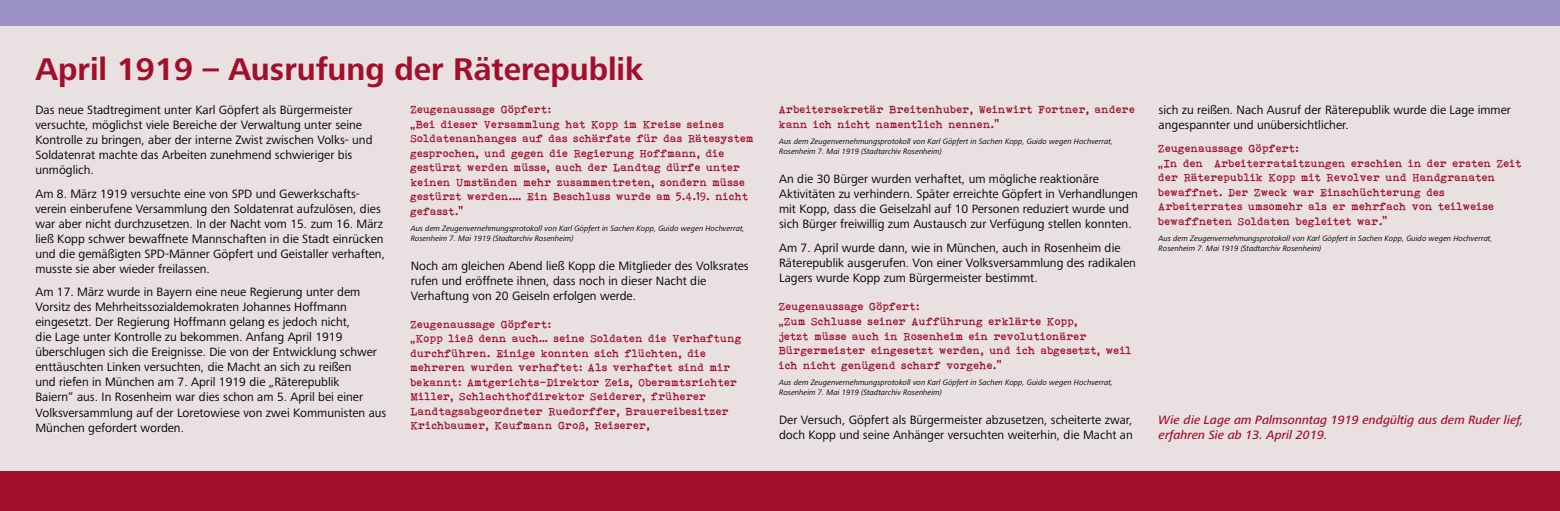
<style>
.page{position:relative;width:1560px;height:511px;background:#fff}
.page>*{position:absolute;margin:0;border:0;box-sizing:border-box;transform-origin:0 0}
.Head{font:700 32.5px "Frutiger Next Pro";color:#a20f2b}
.Text{font:12.5px/15px "Frutiger Next Pro";color:#000}
.Fort{font:italic 500 12.5px/15px "Frutiger Next Pro";color:#a20f2b}
.Zitat{font:11px/14.5px "Bohemian typewriter";color:#a20f2b}
.BU{font:italic 8px/9.6px "Frutiger Next Pro";color:#000}
</style>
<div class="page">
<div style="left:0;top:0;width:1559px;height:510px;background:#e8e0e1"></div>
<div style="left:0;top:0;width:1559px;height:26px;background:#9c91c5"></div>
<div style="left:0;top:471px;width:1559px;height:39px;background:#a20f2b"></div>
<p class="Head" style="left:35px;top:51px;width:609px">April 1919 – Ausrufung der Räterepublik</p>
<p class="Text" style="left:35px;top:102px;width:338px">Das neue Stadtregiment unter Karl Göpfert als Bürgermeister versuchte, möglichst viele Bereiche der Verwaltung unter seine Kontrolle zu bringen, aber der interne Zwist zwischen Volks- und Soldatenrat machte das Arbeiten zunehmend schwieriger bis unmöglich.</p>
<p class="Text" style="left:35px;top:186px;width:351px">Am 8. März 1919 versuchte eine von SPD und Gewerkschafts&shy;verein einberufene Versammlung den Soldatenrat aufzulösen, dies war aber nicht durchzusetzen. In der Nacht vom 15. zum 16. März ließ Kopp schwer bewaffnete Mannschaften in die Stadt einrücken und die gemäßigten SPD-Männer Göpfert und Geistaller verhaften, musste sie aber wieder freilassen.</p>
<p class="Text" style="left:35px;top:284px;width:352px">Am 17. März wurde in Bayern eine neue Regierung unter dem Vorsitz des Mehrheitssozialdemokraten Johannes Hoffmann eingesetzt. Der Regierung Hoffmann gelang es jedoch nicht,<br>die Lage unter Kontrolle zu bekommen. Anfang April 1919 überschlugen sich die Ereignisse. Die von der Entwicklung schwer enttäuschten Linken versuchten, die Macht an sich zu reißen<br>und riefen in München am 7. April 1919 die „Räterepublik<br>Baiern“ aus. In Rosenheim war dies schon am 5. April bei einer Volksversammlung auf der Loretowiese von zwei Kommunisten aus München gefordert worden.</p>
<p class="Zitat" style="left:410px;top:102px;width:142px">Zeugenaussage Göpfert:</p>
<p class="Zitat" style="left:410px;top:116px;width:345px">„Bei dieser Versammlung hat Kopp im Kreise seines Soldatenanhanges auf das schärfste für das Rätesystem gesprochen, und gegen die Regierung Hoffmann, die gestürzt werden müsse, auch der Landtag dürfe unter keinen Umständen mehr zusammentreten, sondern müsse gestürzt werden.… Ein Beschluss wurde am 5.4.19. nicht gefasst.“</p>
<p class="BU" style="left:410px;top:224px;width:335px">Aus dem Zeugenvernehmungsprotokoll von Karl Göpfert in Sachen Kopp, Guido wegen Hochverrat,<br>Rosenheim 7. Mai 1919 (Stadtarchiv Rosenheim)</p>
<p class="Text" style="left:410px;top:258px;width:339px">Noch am gleichen Abend ließ Kopp die Mitglieder des Volksrates rufen und eröffnete ihnen, dass noch in dieser Nacht die<br>Verhaftung von 20 Geiseln erfolgen werde.</p>
<p class="Zitat" style="left:410px;top:316px;width:142px">Zeugenaussage Göpfert:</p>
<p class="Zitat" style="left:410px;top:331px;width:333px">„Kopp ließ denn auch… seine Soldaten die Verhaftung durchführen. Einige konnten sich flüchten, die mehreren wurden verhaftet: Als verhaftet sind mir bekannt: Amtgerichts-Direktor Zeis, Oberamtsrichter Miller, Schlachthofdirektor Seiderer, früherer Landtagsabgeordneter Ruedorffer, Brauereibesitzer Krichbaumer, Kaufmann Groß, Reiserer,</p>
<p class="Zitat" style="left:779px;top:102px;width:358px">Arbeitersekretär Breitenhuber, Weinwirt Fortner, andere kann ich nicht namentlich nennen.“</p>
<p class="BU" style="left:779px;top:137px;width:335px">Aus dem Zeugenvernehmungsprotokoll von Karl Göpfert in Sachen Kopp, Guido wegen Hochverrat,<br>Rosenheim 7. Mai 1919 (Stadtarchiv Rosenheim)</p>
<p class="Text" style="left:779px;top:171px;width:360px">An die 30 Bürger wurden verhaftet, um mögliche reaktionäre Aktivitäten zu verhindern. Später erreichte Göpfert in Verhandlungen mit Kopp, dass die Geiselzahl auf 10 Personen reduziert wurde und sich Bürger freiwillig zum Austausch zur Verfügung stellen konnten.</p>
<p class="Text" style="left:779px;top:240px;width:358px">Am 7. April wurde dann, wie in München, auch in Rosenheim die<br>Räterepublik ausgerufen. Von einer Volksversammlung des radikalen<br>Lagers wurde Kopp zum Bürgermeister bestimmt.</p>
<p class="Zitat" style="left:779px;top:299px;width:142px">Zeugenaussage Göpfert:</p>
<p class="Zitat" style="left:779px;top:313px;width:354px">„Zum Schlusse seiner Aufführung erklärte Kopp,<br>jetzt müsse auch in Rosenheim ein revolutionärer Bürgermeister eingesetzt werden, und ich abgesetzt, weil ich nicht genügend scharf vorgehe.“</p>
<p class="BU" style="left:779px;top:377px;width:335px">Aus dem Zeugenvernehmungsprotokoll von Karl Göpfert in Sachen Kopp, Guido wegen Hochverrat,<br>Rosenheim 7. Mai 1919 (Stadtarchiv Rosenheim)</p>
<p class="Text" style="left:779px;top:412px;width:355px">Der Versuch, Göpfert als Bürgermeister abzusetzen, scheiterte zwar, doch Kopp und seine Anhänger versuchten weiterhin, die Macht an</p>
<p class="Text" style="left:1158px;top:102px;width:354px">sich zu reißen. Nach Ausruf der Räterepublik wurde die Lage immer angespannter und unübersichtlicher.</p>
<p class="Zitat" style="left:1158px;top:141px;width:142px">Zeugenaussage Göpfert:</p>
<p class="Zitat" style="left:1158px;top:155px;width:365px">„In den Arbeiterratsitzungen erschien in der ersten Zeit der Räterepublik Kopp mit Revolver und Handgranaten bewaffnet. Der Zweck war Einschüchterung des Arbeiterrates umsomehr als er mehrfach von teilweise bewaffneten Soldaten begleitet war.“</p>
<p class="BU" style="left:1158px;top:234px;width:335px">Aus dem Zeugenvernehmungsprotokoll von Karl Göpfert in Sachen Kopp, Guido wegen Hochverrat,<br>Rosenheim 7. Mai 1919 (Stadtarchiv Rosenheim)</p>
<p class="Fort" style="left:1158px;top:412px;width:366px">Wie die Lage am Palmsonntag 1919 endgültig aus dem Ruder lief, erfahren Sie ab 13. April 2019.</p>
</div>
